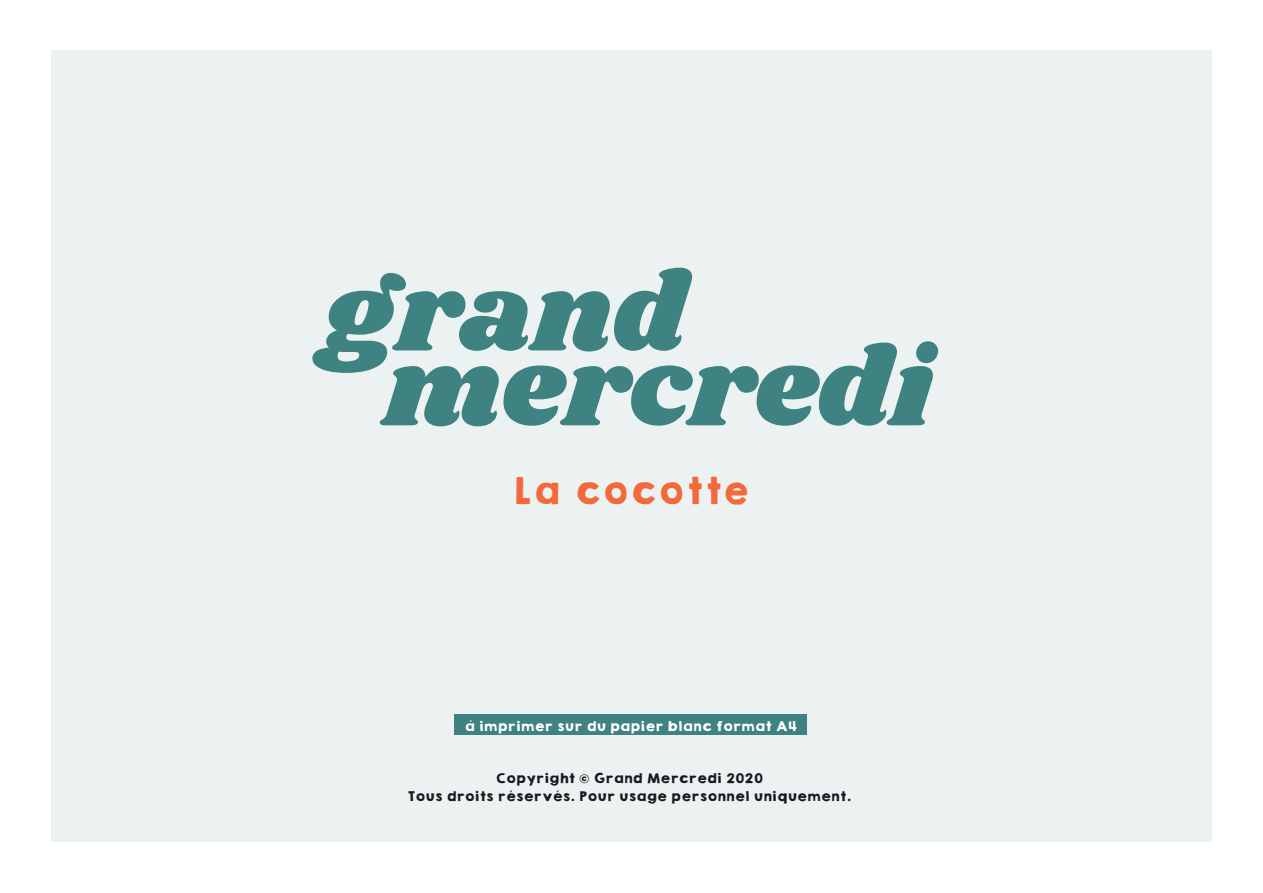
<style>
.page{position:relative;width:1263px;height:893px;background:#fff}
.page>*{position:absolute;margin:0;border:0;box-sizing:border-box;transform-origin:0 0}
.t1{font:33.6px "KGHAPPY Solid";letter-spacing:.05em;color:#f26a3c}
.t2{font:12px/18.3px "KGHAPPY Solid";color:#161b1e;text-align:center;scale:1.06 1}
.t3{font:12px "KGHAPPY Solid";color:#fff;scale:1.06 1}
.s1{font-family:"Gotham Ultra"}
</style>
<div class="page">
<div style="left:51px;top:51px;width:1161px;height:791px;background:#ecf2f2"></div>
<div style="left:455px;top:715px;width:352px;height:20px;background:#3e8381"></div>
<svg style="left:312px;top:267px;width:626px;height:160px"></svg>
<h1 class="t1" style="left:512px;top:465px;width:238px">La cocotte</h1>
<p class="t3" style="left:464px;top:717px;width:315px">à imprimer sur du papier blanc format A4</p>
<p class="t2" style="left:407px;top:769px;width:420px">Copyright <span class="s1">©</span> Grand Mercredi 2020<br>Tous droits réservés. Pour usage personnel uniquement.</p>
</div>
